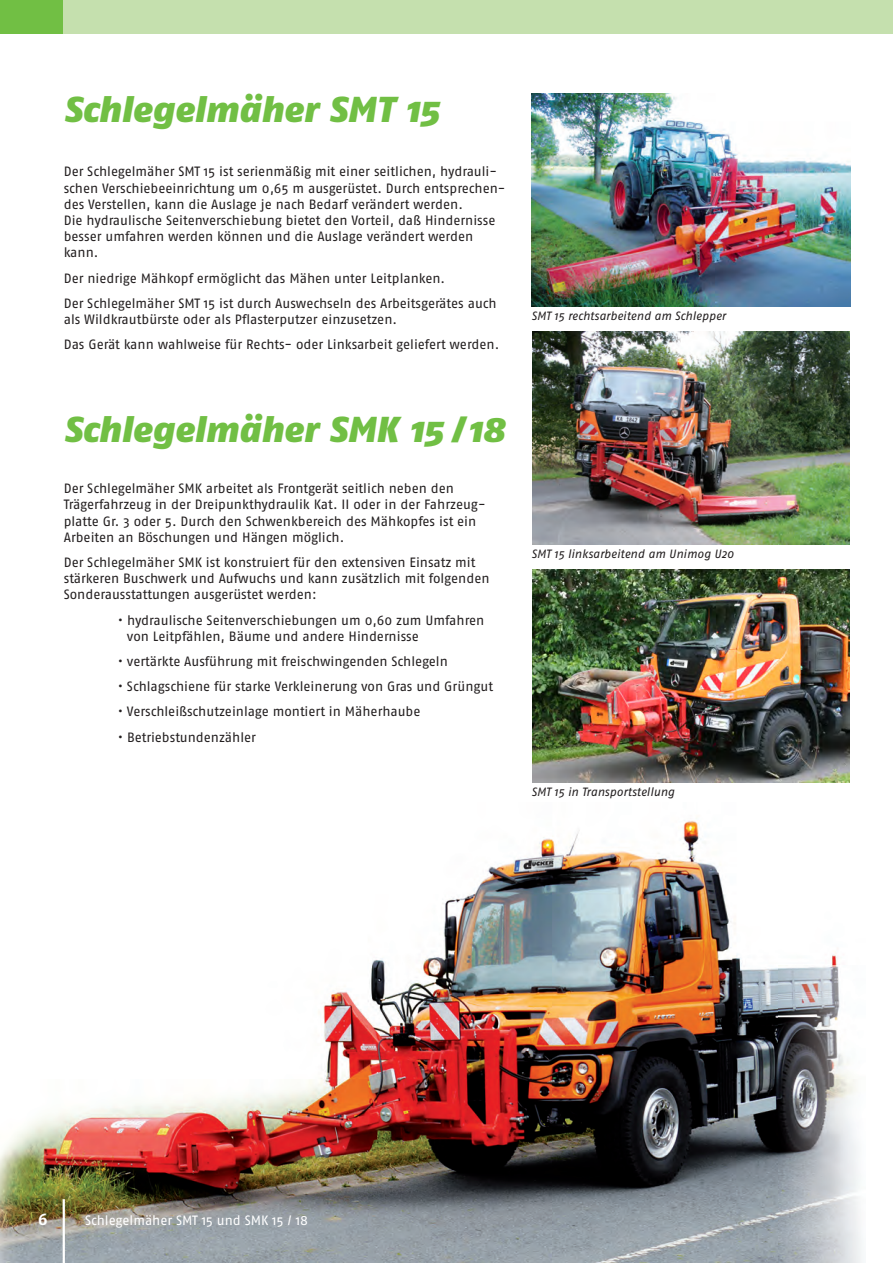
<style>
.page{position:relative;width:893px;height:1263px;background:#fff}
.page>*{position:absolute;margin:0;border:0;box-sizing:border-box;transform-origin:0 0}
.t1{font:italic 900 36px "Fago No";color:#71bf44}
.t2{font:700 16.5px "Fago No";color:#fff}
.t3{font:13.5px/16.2px "Fago No";letter-spacing:-.005em;color:#231f20}
.t4{font:13.5px "Fago No";letter-spacing:-.005em;color:#fff}
.t5{font:italic 12px "Fago No";letter-spacing:-.005em;color:#231f20}
</style>
<div class="page">
<img style="left:531px;top:94px;width:319px;height:212px">
<img style="left:532px;top:332px;width:318px;height:212px">
<img style="left:532px;top:570px;width:318px;height:212px">
<img style="left:0;top:820px;width:837px;height:443px">
<img style="left:778px;top:966px;width:84px;height:297px">
<div style="left:0;top:0;width:893px;height:34px;background:#71bf44"></div>
<div style="left:64px;top:0;width:829px;height:34px;background:#c5e0ae"></div>
<hr style="left:63px;top:1199px;width:2px;height:64px;background:#fff">
<h1 class="t1" style="left:64px;top:95px;width:377px">Schlegelmäher SMT 15</h1>
<p class="t3" style="left:64px;top:165px;width:443px">Der Schlegelmäher SMT 15 ist serienmäßig mit einer seitlichen, hydrauli&shy;schen Verschiebeeinrichtung um 0,65 m ausgerüstet. Durch entsprechen&shy;des Verstellen, kann die Auslage je nach Bedarf verändert werden.<br>Die hydraulische Seitenverschiebung bietet den Vorteil, daß Hindernisse besser umfahren werden können und die Auslage verändert werden kann.</p>
<p class="t3" style="left:64px;top:267px;width:434px;line-height:25.2px">Der niedrige Mähkopf ermöglicht das Mähen unter Leitplanken.<br>Der Schlegelmäher SMT 15 ist durch Auswechseln des Arbeitsgerätes auch</p>
<p class="t3" style="left:64px;top:308px;width:437px;line-height:25.2px">als Wildkrautbürste oder als Pflasterputzer einzusetzen.<br>Das Gerät kann wahlweise für Rechts- oder Linksarbeit geliefert werden.</p>
<h1 class="t1" style="left:64px;top:416px;width:442px">Schlegelmäher SMK 15 / 18</h1>
<p class="t3" style="left:64px;top:482px;width:423px">Der Schlegelmäher SMK arbeitet als Frontgerät seitlich neben den Trägerfahrzeug in der Dreipunkthydraulik Kat. II oder in der Fahrzeug&shy;platte Gr. 3 oder 5. Durch den Schwenkbereich des Mähkopfes ist ein Arbeiten an Böschungen und Hängen möglich.</p>
<p class="t3" style="left:64px;top:555px;width:427px">Der Schlegelmäher SMK ist konstruiert für den extensiven Einsatz mit stärkeren Buschwerk und Aufwuchs und kann zusätzlich mit folgenden<br>Sonderausstattungen ausgerüstet werden:</p>
<p class="t3" style="left:127px;top:613px;width:359px;text-indent:-9px">• hydraulische Seitenverschiebungen um 0,60 zum Umfahren von Leitpfählen, Bäume und andere Hindernisse</p>
<p class="t3" style="left:118px;top:654px;width:332px">• vertärkte Ausführung mit freischwingenden Schlegeln</p>
<p class="t3" style="left:118px;top:680px;width:377px">• Schlagschiene für starke Verkleinerung von Gras und Grüngut</p>
<p class="t3" style="left:118px;top:705px;width:304px">• Verschleißschutzeinlage montiert in Mäherhaube</p>
<p class="t3" style="left:118px;top:730px;width:140px">• Betriebstundenzähler</p>
<p class="t5" style="left:531px;top:311px;width:196px">SMT 15 rechtsarbeitend am Schlepper</p>
<p class="t5" style="left:531px;top:549px;width:204px">SMT 15 linksarbeitend am Unimog U20</p>
<p class="t5" style="left:531px;top:787px;width:145px">SMT 15 in Transportstellung</p>
<p class="t2" style="left:38px;top:1213px;width:11px">6</p>
<p class="t4" style="left:85px;top:1215px;width:224px">Schlegelmäher SMT 15 und SMK 15 / 18</p>
</div>
